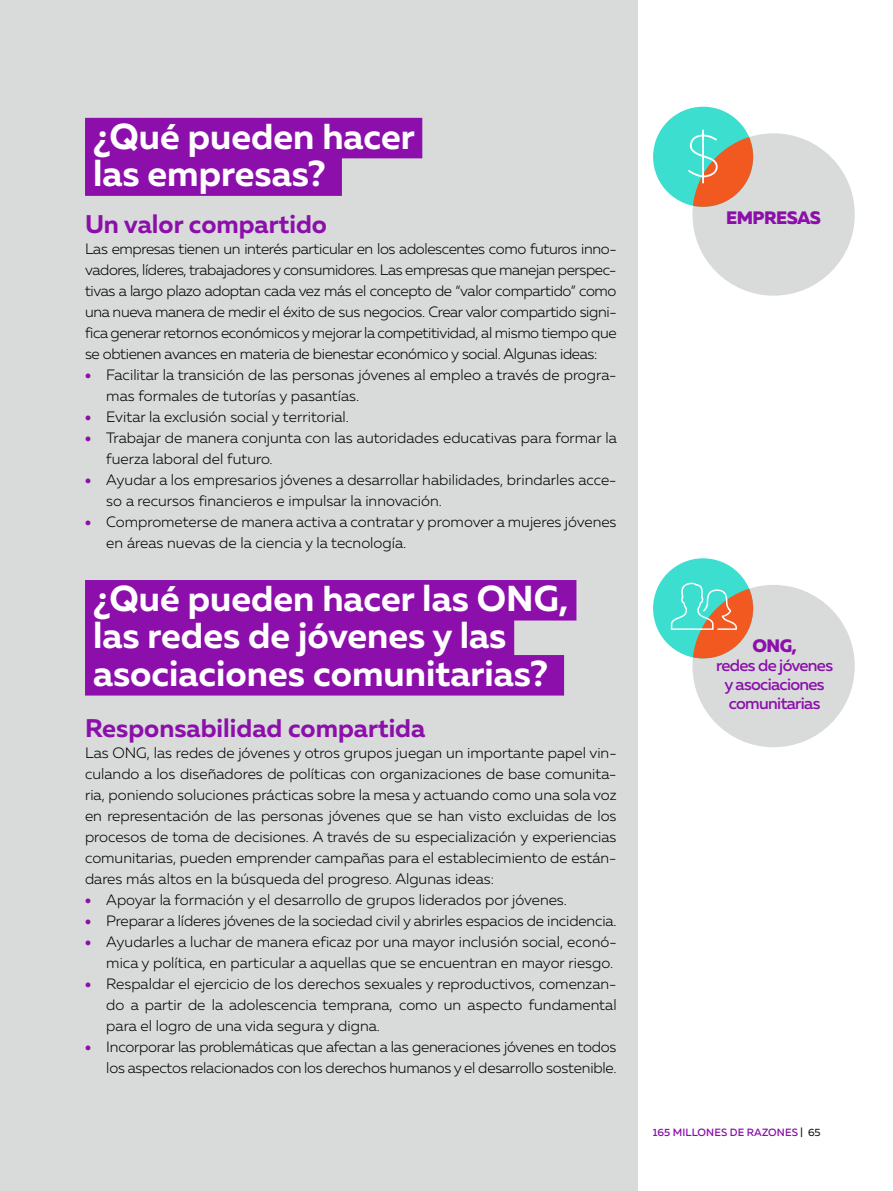
<style>
.page{position:relative;width:893px;height:1191px;background:#fff}
.page>*{position:absolute;margin:0;border:0;box-sizing:border-box;transform-origin:0 0}
.t1{font:700 36px/37.5px "Muller";color:#fff}
.t2{font:700 25.5px "Muller";color:#8c0fab}
.t3{font:800 18px "Muller";letter-spacing:-.03em;color:#8c0fab}
.t4{font:500 16.5px/19px "Muller";letter-spacing:-.04em;color:#8c0fab;text-align:center}
.t5{font:300 15px/21px "Muller";color:#000}
.t6{font:500 10.5px "Muller";letter-spacing:.01em;color:#8c0fab}
.s1{font-family:"Omnes";font-weight:700;font-size:16.5px;color:#8c0fab}
.s2{font-weight:400;color:#000}
</style>
<div class="page">
<div style="left:0;top:0;width:638px;height:1191px;background:#d8dbda"></div>
<div style="left:85px;top:118px;width:337px;height:40px;background:#8c0fab"></div>
<div style="left:85px;top:155px;width:257px;height:41px;background:#8c0fab"></div>
<div style="left:85px;top:580px;width:491px;height:40px;background:#8c0fab"></div>
<div style="left:85px;top:617px;width:429px;height:41px;background:#8c0fab"></div>
<div style="left:85px;top:655px;width:479px;height:40px;background:#8c0fab"></div>
<div style="left:692px;top:133px;width:163px;height:163px;background:#d8dbda;border-radius:50%"></div>
<div style="left:653px;top:107px;width:100px;height:100px;background:#3bdecf;border-radius:50%"></div>
<svg style="left:687px;top:128px;width:66px;height:79px"></svg>
<div style="left:692px;top:585px;width:163px;height:162px;background:#d8dbda;border-radius:50%"></div>
<div style="left:653px;top:558px;width:100px;height:100px;background:#3bdecf;border-radius:50%"></div>
<svg style="left:671px;top:582px;width:82px;height:76px"></svg>
<h1 class="t1" style="left:93px;top:117px;width:323px">¿Qué pueden hacer las empresas?</h1>
<h2 class="t2" style="left:85px;top:208px;width:244px">Un valor compartido</h2>
<p class="t5" style="left:85px;top:238px;width:533px;text-align:justify">Las empresas tienen un interés particular en los adolescentes como futuros inno&shy;vadores, líderes, trabajadores y consumidores. Las empresas que manejan perspec&shy;tivas a largo plazo adoptan cada vez más el concepto de “valor compartido” como una nueva manera de medir el éxito de sus negocios. Crear valor compartido signi&shy;fica generar retornos económicos y mejorar la competitividad, al mismo tiempo que se obtienen avances en materia de bienestar económico y social. Algunas ideas:</p>
<p class="t5" style="left:106px;top:364px;width:512px;text-indent:-21px"><span class="s1">•</span> Facilitar la transición de las personas jóvenes al empleo a través de progra&shy;mas formales de tutorías y pasantías.</p>
<p class="t5" style="left:85px;top:406px;width:265px"><span class="s1">•</span> Evitar la exclusión social y territorial.</p>
<p class="t5" style="left:106px;top:427px;width:512px;text-indent:-21px"><span class="s1">•</span> Trabajar de manera conjunta con las autoridades educativas para formar la fuerza laboral del futuro.</p>
<p class="t5" style="left:106px;top:469px;width:512px;text-indent:-21px"><span class="s1">•</span> Ayudar a los empresarios jóvenes a desarrollar habilidades, brindarles acce&shy;so a recursos financieros e impulsar la innovación.</p>
<p class="t5" style="left:106px;top:511px;width:512px;text-indent:-21px"><span class="s1">•</span> Comprometerse de manera activa a contratar y promover a mujeres jóvenes en áreas nuevas de la ciencia y la tecnología.</p>
<h1 class="t1" style="left:93px;top:579px;width:477px">¿Qué pueden hacer las ONG, las redes de jóvenes y las asociaciones comunitarias?</h1>
<h2 class="t2" style="left:85px;top:712px;width:342px">Responsabilidad compartida</h2>
<p class="t5" style="left:85px;top:742px;width:533px;text-align:justify">Las ONG, las redes de jóvenes y otros grupos juegan un importante papel vin&shy;culando a los diseñadores de políticas con organizaciones de base comunita&shy;ria, poniendo soluciones prácticas sobre la mesa y actuando como una sola voz en representación de las personas jóvenes que se han visto excluidas de los procesos de toma de decisiones. A través de su especialización y experiencias comunitarias, pueden emprender campañas para el establecimiento de están&shy;dares más altos en la búsqueda del progreso. Algunas ideas:</p>
<p class="t5" style="left:85px;top:889px;width:483px"><span class="s1">•</span> Apoyar la formación y el desarrollo de grupos liderados por jóvenes.</p>
<p class="t5" style="left:85px;top:910px;width:533px"><span class="s1">•</span> Preparar a líderes jóvenes de la sociedad civil y abrirles espacios de incidencia.</p>
<p class="t5" style="left:85px;top:931px;width:533px;text-align:right"><span class="s1">•</span> Ayudarles a luchar de manera eficaz por una mayor inclusión social, econó&shy;mica y política, en particular a aquellas que se encuentran en mayor riesgo.</p>
<p class="t5" style="left:106px;top:973px;width:512px;text-align:justify;text-indent:-21px"><span class="s1">•</span> Respaldar el ejercicio de los derechos sexuales y reproductivos, comenzan&shy;do a partir de la adolescencia temprana, como un aspecto fundamental para el logro de una vida segura y digna.</p>
<p class="t5" style="left:85px;top:1036px;width:533px;text-align:right"><span class="s1">•</span> Incorporar las problemáticas que afectan a las generaciones jóvenes en todos los aspectos relacionados con los derechos humanos y el desarrollo sostenible.</p>
<p class="t3" style="left:726px;top:207px;width:96px">EMPRESAS</p>
<p class="t3" style="left:752px;top:634px;width:46px">ONG,</p>
<p class="t4" style="left:716px;top:655px;width:119px">redes de jóvenes y asociaciones comunitarias</p>
<p class="t6" style="left:653px;top:1125px;width:169px">165 MILLONES DE RAZONES <span class="s2">| 65</span></p>
</div>
